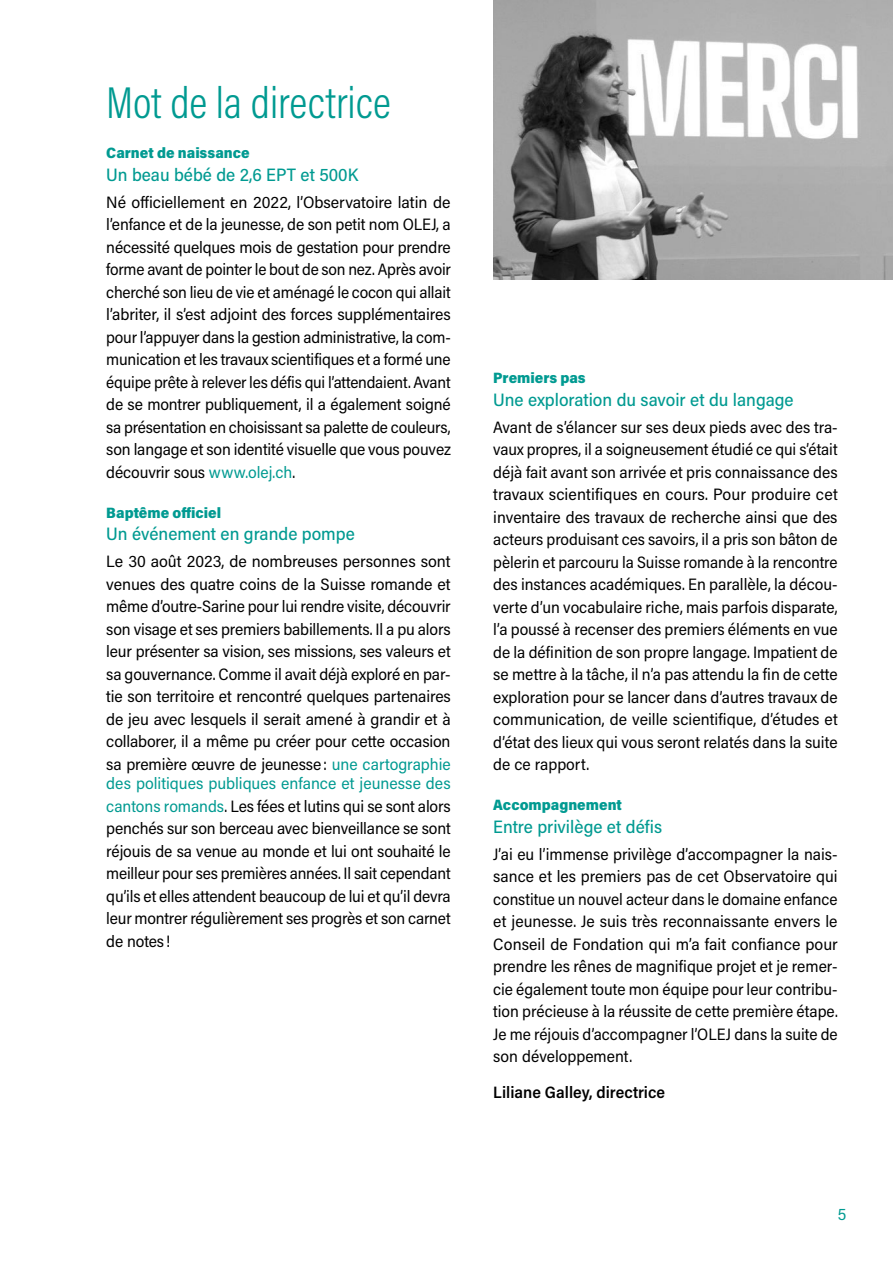
<style>
.page{position:relative;width:893px;height:1263px;background:#fff}
.page>*{position:absolute;margin:0;border:0;box-sizing:border-box;transform-origin:0 0}
.t1{font:300 45px "Acumin Pro Cond";color:#009a91}
.t2{font:500 18px "Acumin Pro Semi Cond";color:#009a91}
.t3{font:16.5px/22.5px "Acumin Pro Semi Cond";letter-spacing:-.005em;color:#000;text-align:justify}
.t4{font:600 16.5px "Acumin Pro Semi Cond";color:#000}
.t5{font:16.5px "Acumin Pro Semi Cond";color:#009a91}
.t6{font:900 15px "Acumin Pro Semi Cond";color:#009a91}
.s1{color:#009a91}
</style>
<div class="page">
<img style="left:493px;top:0;width:400px;height:280px">
<h1 class="t1" style="left:106px;top:74px;width:286px">Mot de la directrice</h1>
<p class="t6" style="left:106px;top:142px;width:145px">Carnet de naissance</p>
<p class="t2" style="left:106px;top:162px;width:254px">Un beau bébé de 2,6 EPT et 500K</p>
<p class="t3" style="left:106px;top:190px;width:346px">Né officiellement en 2022, l’Observatoire latin de l’enfance et de la jeunesse, de son petit nom OLEJ, a nécessité quelques mois de gestation pour prendre forme avant de pointer le bout de son nez. Après avoir cherché son lieu de vie et aménagé le cocon qui allait l’abriter, il s’est adjoint des forces supplémentaires pour l’appuyer dans la gestion administrative, la com&shy;munication et les travaux scientifiques et a formé une équipe prête à relever les défis qui l’attendaient. Avant de se montrer publiquement, il a également soigné sa présentation en choisissant sa palette de couleurs, son langage et son identité visuelle que vous pouvez découvrir sous <span class="s1">www.olej.ch</span>.</p>
<p class="t6" style="left:106px;top:502px;width:116px">Baptême officiel</p>
<p class="t2" style="left:106px;top:521px;width:250px">Un événement en grande pompe</p>
<p class="t3" style="left:106px;top:549px;width:346px">Le 30 août 2023, de nombreuses personnes sont venues des quatre coins de la Suisse romande et même d’outre-Sarine pour lui rendre visite, découvrir son visage et ses premiers babillements. Il a pu alors leur présenter sa vision, ses missions, ses valeurs et sa gouvernance. Comme il avait déjà exploré en par&shy;tie son territoire et rencontré quelques partenaires de jeu avec lesquels il serait amené à grandir et à collaborer, il a même pu créer pour cette occasion sa première œuvre de jeunesse: <span class="s1">une cartographie</span></p>
<p class="t3" style="left:106px;top:772px;width:346px"><span class="s1">des politiques publiques enfance et jeunesse des cantons romands</span>. Les fées et lutins qui se sont alors penchés sur son berceau avec bienveillance se sont réjouis de sa venue au monde et lui ont souhaité le meilleur pour ses premières années. Il sait cependant qu’ils et elles attendent beaucoup de lui et qu’il devra leur montrer régulièrement ses progrès et son carnet de notes!</p>
<p class="t6" style="left:493px;top:367px;width:94px">Premiers pas</p>
<p class="t2" style="left:493px;top:387px;width:302px">Une exploration du savoir et du langage</p>
<p class="t3" style="left:493px;top:415px;width:346px">Avant de s’élancer sur ses deux pieds avec des tra&shy;vaux propres, il a soigneusement étudié ce qui s’était déjà fait avant son arrivée et pris connaissance des travaux scientifiques en cours. Pour produire cet inventaire des travaux de recherche ainsi que des acteurs produisant ces savoirs, il a pris son bâton de pèlerin et parcouru la Suisse romande à la rencontre des instances académiques. En parallèle, la décou&shy;verte d’un vocabulaire riche, mais parfois disparate, l’a poussé à recenser des premiers éléments en vue de la définition de son propre langage. Impatient de se mettre à la tâche, il n’a pas attendu la fin de cette exploration pour se lancer dans d’autres travaux de communication, de veille scientifique, d’études et d’état des lieux qui vous seront relatés dans la suite de ce rapport.</p>
<p class="t6" style="left:493px;top:794px;width:130px">Accompagnement</p>
<p class="t2" style="left:493px;top:814px;width:170px">Entre privilège et défis</p>
<p class="t3" style="left:493px;top:842px;width:346px">J’ai eu l’immense privilège d’accompagner la nais&shy;sance et les premiers pas de cet Observatoire qui constitue un nouvel acteur dans le domaine enfance et jeunesse. Je suis très reconnaissante envers le Conseil de Fondation qui m’a fait confiance pour prendre les rênes de magnifique projet et je remer&shy;cie également toute mon équipe pour leur contribu&shy;tion précieuse à la réussite de cette première étape.<br>Je me réjouis d’accompagner l’OLEJ dans la suite de son développement.</p>
<p class="t4" style="left:493px;top:1081px;width:173px">Liliane Galley, directrice</p>
<p class="t5" style="left:838px;top:1202px;width:10px">5</p>
</div>
